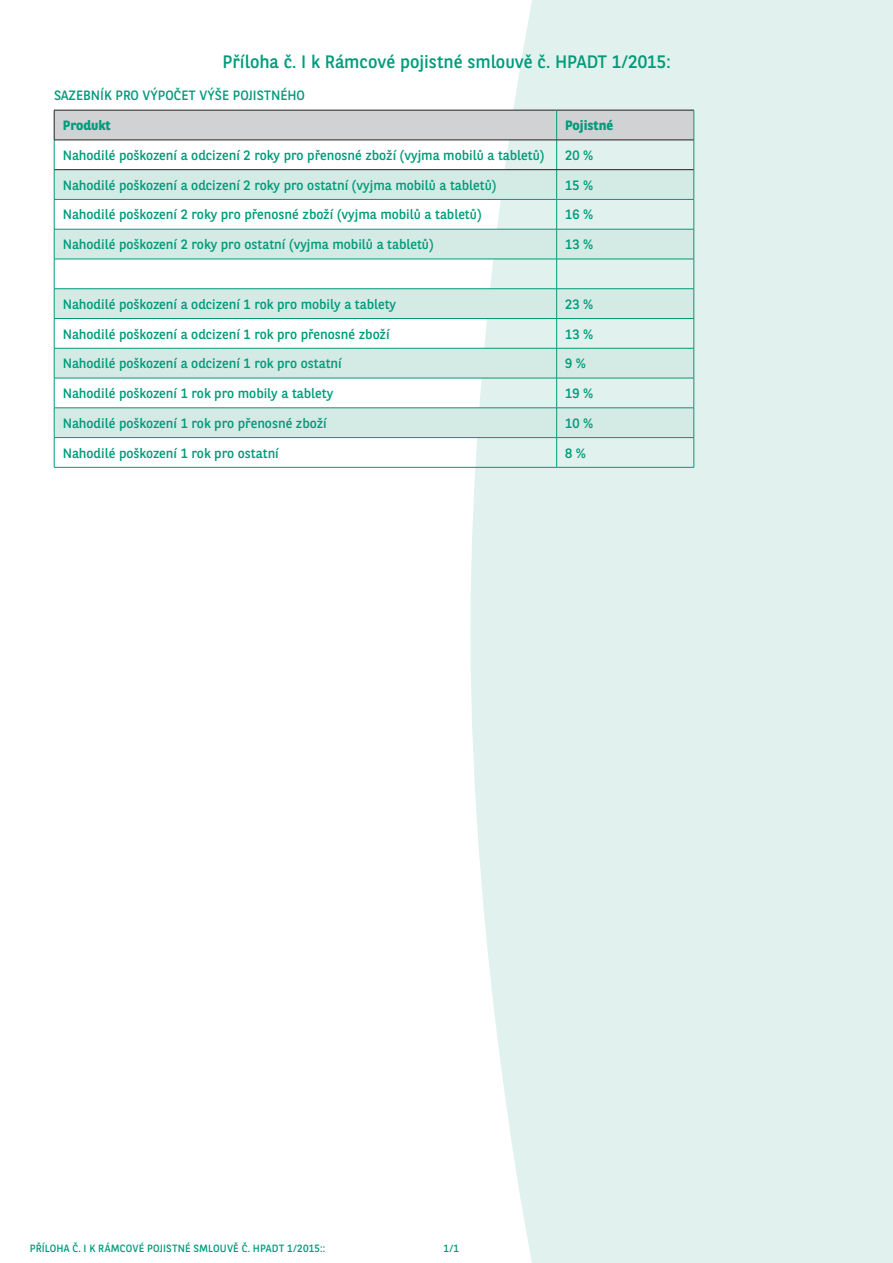
<style>
.page{position:relative;width:893px;height:1263px;background:#fff}
.page>*{position:absolute;margin:0;border:0;box-sizing:border-box;transform-origin:0 0}
.t1{font:18px "BNPP Sans";color:#009b7a}
.t2{font:13.5px "BNPP Sans";color:#009b7a}
.t3{font:13.5px "BNPP Sans";letter-spacing:.045em;color:#009b7a}
.t4{font:700 13.5px "BNPP Sans";color:#009b7a}
.t5{font:10.5px "BNPP Sans";letter-spacing:.01em;color:#009b7a}
</style>
<div class="page">
<div style="left:470px;top:0;width:423px;height:1263px;background:#e1f1ed"></div>
<svg style="left:55px;top:230px;width:639px;height:207px;fill:#d4eae5"></svg>
<svg style="left:54px;top:111px;width:641px;height:118px"></svg>
<hr style="left:54px;top:229px;width:503px;height:1px;background:#009b7a">
<hr style="left:54px;top:229px;width:1px;height:30px;background:#009b7a">
<hr style="left:557px;top:229px;width:137px;height:1px;background:#009b7a">
<hr style="left:556px;top:229px;width:1px;height:30px;background:#009b7a">
<hr style="left:694px;top:229px;width:1px;height:30px;background:#009b7a">
<hr style="left:54px;top:259px;width:503px;height:1px;background:#009b7a">
<hr style="left:54px;top:259px;width:1px;height:30px;background:#009b7a">
<hr style="left:557px;top:259px;width:137px;height:1px;background:#009b7a">
<hr style="left:556px;top:259px;width:1px;height:30px;background:#009b7a">
<hr style="left:694px;top:259px;width:1px;height:30px;background:#009b7a">
<hr style="left:54px;top:288px;width:503px;height:1px;background:#009b7a">
<hr style="left:557px;top:288px;width:137px;height:1px;background:#009b7a">
<hr style="left:54px;top:318px;width:503px;height:1px;background:#009b7a">
<svg style="left:54px;top:289px;width:1px;height:59px"></svg>
<hr style="left:557px;top:318px;width:137px;height:1px;background:#009b7a">
<svg style="left:556px;top:289px;width:1px;height:59px"></svg>
<svg style="left:694px;top:289px;width:1px;height:59px"></svg>
<hr style="left:54px;top:348px;width:503px;height:1px;background:#009b7a">
<hr style="left:54px;top:348px;width:1px;height:30px;background:#009b7a">
<hr style="left:557px;top:348px;width:137px;height:1px;background:#009b7a">
<hr style="left:556px;top:348px;width:1px;height:30px;background:#009b7a">
<hr style="left:694px;top:348px;width:1px;height:30px;background:#009b7a">
<hr style="left:54px;top:378px;width:503px;height:1px;background:#009b7a">
<hr style="left:54px;top:378px;width:1px;height:30px;background:#009b7a">
<hr style="left:557px;top:378px;width:137px;height:1px;background:#009b7a">
<hr style="left:556px;top:378px;width:1px;height:30px;background:#009b7a">
<hr style="left:694px;top:378px;width:1px;height:30px;background:#009b7a">
<hr style="left:54px;top:408px;width:503px;height:1px;background:#009b7a">
<hr style="left:557px;top:408px;width:137px;height:1px;background:#009b7a">
<hr style="left:54px;top:437px;width:503px;height:1px;background:#009b7a">
<svg style="left:54px;top:408px;width:1px;height:59px"></svg>
<hr style="left:557px;top:437px;width:137px;height:1px;background:#009b7a">
<svg style="left:556px;top:408px;width:1px;height:59px"></svg>
<svg style="left:694px;top:408px;width:1px;height:59px"></svg>
<hr style="left:54px;top:467px;width:503px;height:1px;background:#009b7a">
<hr style="left:557px;top:467px;width:137px;height:1px;background:#009b7a">
<hr style="left:54px;top:169px;width:503px;height:1px;background:#231f20">
<hr style="left:557px;top:169px;width:137px;height:1px;background:#231f20">
<hr style="left:54px;top:110px;width:1px;height:30px;background:#231f20">
<hr style="left:54px;top:110px;width:503px;height:1px;background:#231f20">
<hr style="left:557px;top:110px;width:137px;height:1px;background:#231f20">
<hr style="left:556px;top:110px;width:1px;height:30px;background:#009b7a">
<hr style="left:694px;top:110px;width:1px;height:30px;background:#009b7a">
<hr style="left:54px;top:140px;width:503px;height:1px;background:#231f20">
<hr style="left:557px;top:140px;width:137px;height:1px;background:#231f20">
<h1 class="t1" style="left:222px;top:49px;width:450px">Příloha č. I k Rámcové pojistné smlouvě č. HPADT 1/2015:</h1>
<p class="t2" style="left:54px;top:86px;width:16px">Sazebník</p>
<p class="t2" style="left:115px;top:86px;width:9px">pro</p>
<p class="t3" style="left:143px;top:86px;width:99px">výpočet výše pojistného</p>
<p class="t4" style="left:63px;top:116px;width:49px">Produkt</p>
<p class="t4" style="left:565px;top:116px;width:49px">Pojistné</p>
<p class="t2" style="left:63px;top:146px;width:483px">Nahodilé poškození a odcizení 2 roky pro přenosné zboží (vyjma mobilů a tabletů)</p>
<p class="t2" style="left:565px;top:146px;width:30px">20 %</p>
<p class="t2" style="left:63px;top:176px;width:435px">Nahodilé poškození a odcizení 2 roky pro ostatní (vyjma mobilů a tabletů)</p>
<p class="t2" style="left:565px;top:176px;width:30px">15 %</p>
<p class="t2" style="left:63px;top:205px;width:420px">Nahodilé poškození 2 roky pro přenosné zboží (vyjma mobilů a tabletů)</p>
<p class="t2" style="left:565px;top:205px;width:30px">16 %</p>
<p class="t2" style="left:63px;top:235px;width:372px">Nahodilé poškození 2 roky pro ostatní (vyjma mobilů a tabletů)</p>
<p class="t2" style="left:565px;top:235px;width:30px">13 %</p>
<p class="t2" style="left:63px;top:295px;width:335px">Nahodilé poškození a odcizení 1 rok pro mobily a tablety</p>
<p class="t2" style="left:565px;top:295px;width:30px">23 %</p>
<p class="t2" style="left:63px;top:325px;width:328px">Nahodilé poškození a odcizení 1 rok pro přenosné zboží</p>
<p class="t2" style="left:565px;top:325px;width:30px">13 %</p>
<p class="t2" style="left:63px;top:354px;width:281px">Nahodilé poškození a odcizení 1 rok pro ostatní</p>
<p class="t2" style="left:565px;top:354px;width:22px">9 %</p>
<p class="t2" style="left:63px;top:384px;width:272px">Nahodilé poškození 1 rok pro mobily a tablety</p>
<p class="t2" style="left:565px;top:384px;width:30px">19 %</p>
<p class="t2" style="left:63px;top:414px;width:266px">Nahodilé poškození 1 rok pro přenosné zboží</p>
<p class="t2" style="left:565px;top:414px;width:30px">10 %</p>
<p class="t2" style="left:63px;top:444px;width:218px">Nahodilé poškození 1 rok pro ostatní</p>
<p class="t2" style="left:565px;top:444px;width:22px">8 %</p>
<p class="t5" style="left:30px;top:1241px;width:13px">Příloha</p>
<p class="t5" style="left:72px;top:1241px;width:40px">č. I k Rámcové</p>
<p class="t5" style="left:147px;top:1241px;width:7px">pojistné</p>
<p class="t5" style="left:194px;top:1241px;width:8px">smlouvě</p>
<p class="t5" style="left:242px;top:1241px;width:85px">č. HPADT 1/2015::</p>
<p class="t5" style="left:443px;top:1241px;width:17px">1/1</p>
</div>
